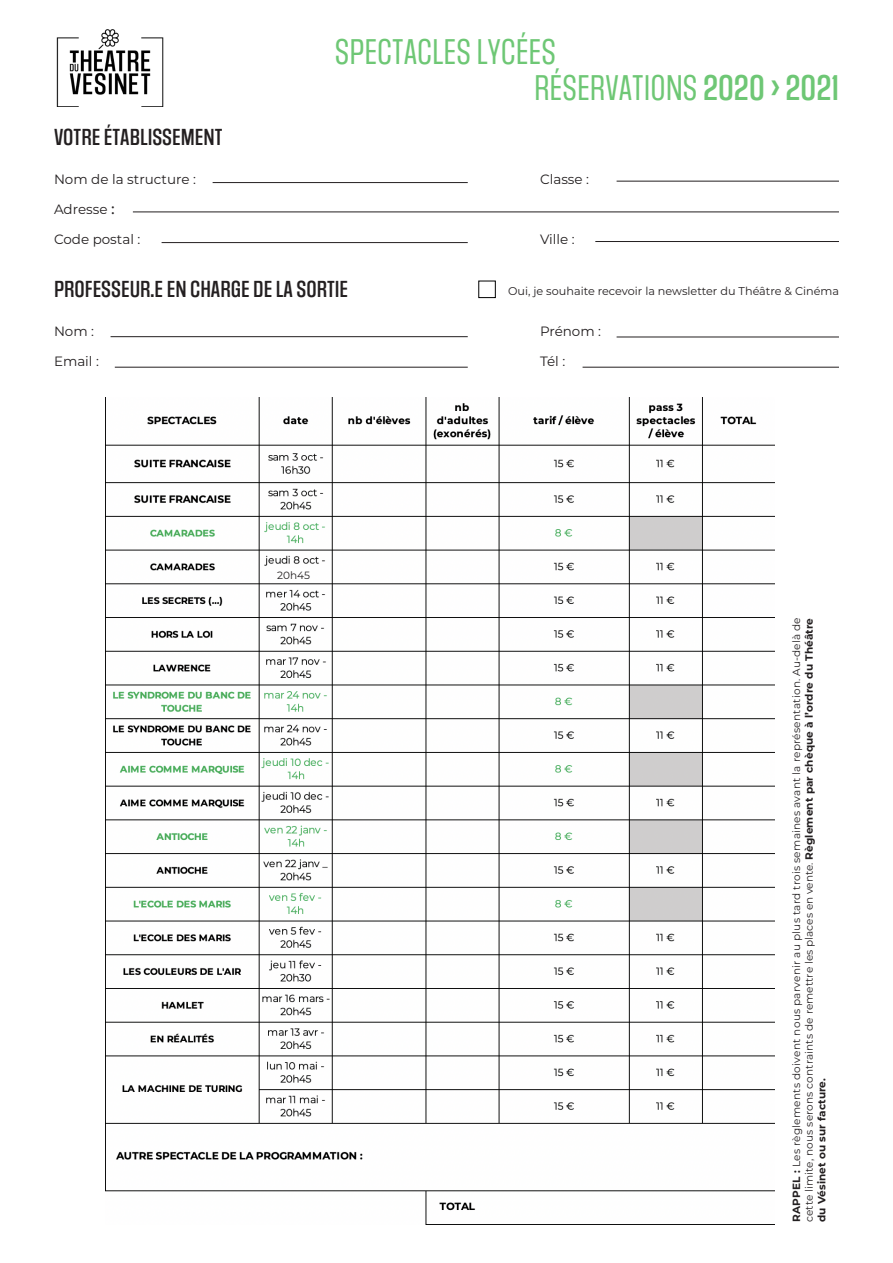
<style>
.page{position:relative;width:893px;height:1263px;background:#fff}
.page>*{position:absolute;margin:0;border:0;box-sizing:border-box;transform-origin:0 0}
.t1{font:30px "Social Gothic";color:#6ec775}
.t2{font:500 19.5px "Social Gothic";color:#231f20}
.t3{font:13.5px "Montserrat";color:#231f20}
.t4{font:11.25px "Montserrat";color:#231f20}
.t5{font:10.5px/12.6px "Montserrat";color:#231f20;text-align:justify}
.s1{font-weight:500}
.s2{font-family:"Myriad Pro";font-size:16.5px}
.s3{font-weight:700}
</style>
<div class="page">
<img style="left:56px;top:29px;width:108px;height:78px">
<hr style="left:213px;top:182px;width:255px;height:1px;background:#231f20">
<hr style="left:133px;top:212px;width:706px;height:1px;background:#231f20">
<hr style="left:162px;top:242px;width:306px;height:1px;background:#231f20">
<hr style="left:617px;top:181px;width:222px;height:1px;background:#231f20">
<hr style="left:595px;top:241px;width:244px;height:1px;background:#231f20">
<hr style="left:617px;top:337px;width:222px;height:1px;background:#231f20">
<hr style="left:583px;top:367px;width:256px;height:1px;background:#231f20">
<hr style="left:111px;top:336px;width:357px;height:1px;background:#231f20">
<hr style="left:115px;top:367px;width:353px;height:1px;background:#231f20">
<div style="left:478px;top:281px;width:18px;height:17px;border:1px solid #000"></div>
<img style="left:105px;top:397px;width:669px;height:827px">
<div style="left:284px;top:568px;width:24px;height:10px;background:#fff"></div>
<p class="t1" style="left:335px;top:32px;width:223px">SPECTACLES LYCÉES</p>
<p class="t1" style="left:534px;top:68px;width:306px">RÉSERVATIONS <span class="s1">2020 &gt; 2021</span></p>
<p class="t2" style="left:54px;top:124px;width:170px">VOTRE ÉTABLISSEMENT</p>
<p class="t3" style="left:54px;top:170px;width:143px">Nom de la structure :</p>
<p class="t3" style="left:540px;top:170px;width:51px">Classe :</p>
<p class="t3" style="left:54px;top:200px;width:62px">Adresse <span class="s2">:</span></p>
<p class="t3" style="left:54px;top:230px;width:88px">Code postal :</p>
<p class="t3" style="left:540px;top:230px;width:36px">Ville :</p>
<p class="t2" style="left:54px;top:277px;width:296px">PROFESSEUR.E EN CHARGE DE LA SORTIE</p>
<p class="t3" style="left:54px;top:322px;width:42px">Nom :</p>
<p class="t3" style="left:540px;top:322px;width:63px">Prénom :</p>
<p class="t3" style="left:54px;top:352px;width:46px">Email :</p>
<p class="t3" style="left:540px;top:352px;width:27px">Tél :</p>
<p class="t4" style="left:508px;top:283px;width:333px">Oui, je souhaite recevoir la newsletter du Théâtre &amp; Cinéma</p>
<p class="t5" style="left:277px;top:568px;width:34px">20h45</p>
<p class="t5" style="left:790px;top:1222px;width:606px;rotate:-90deg"><span class="s3">RAPPEL :</span> Les règlements doivent nous parvenir au plus tard trois semaines avant la représentation. Au-delà de cette limite, nous serons contraints de remettre les places en vente. <span class="s3">Règlement par chèque à l’ordre du Théâtre du Vésinet ou sur facture.</span></p>
</div>
